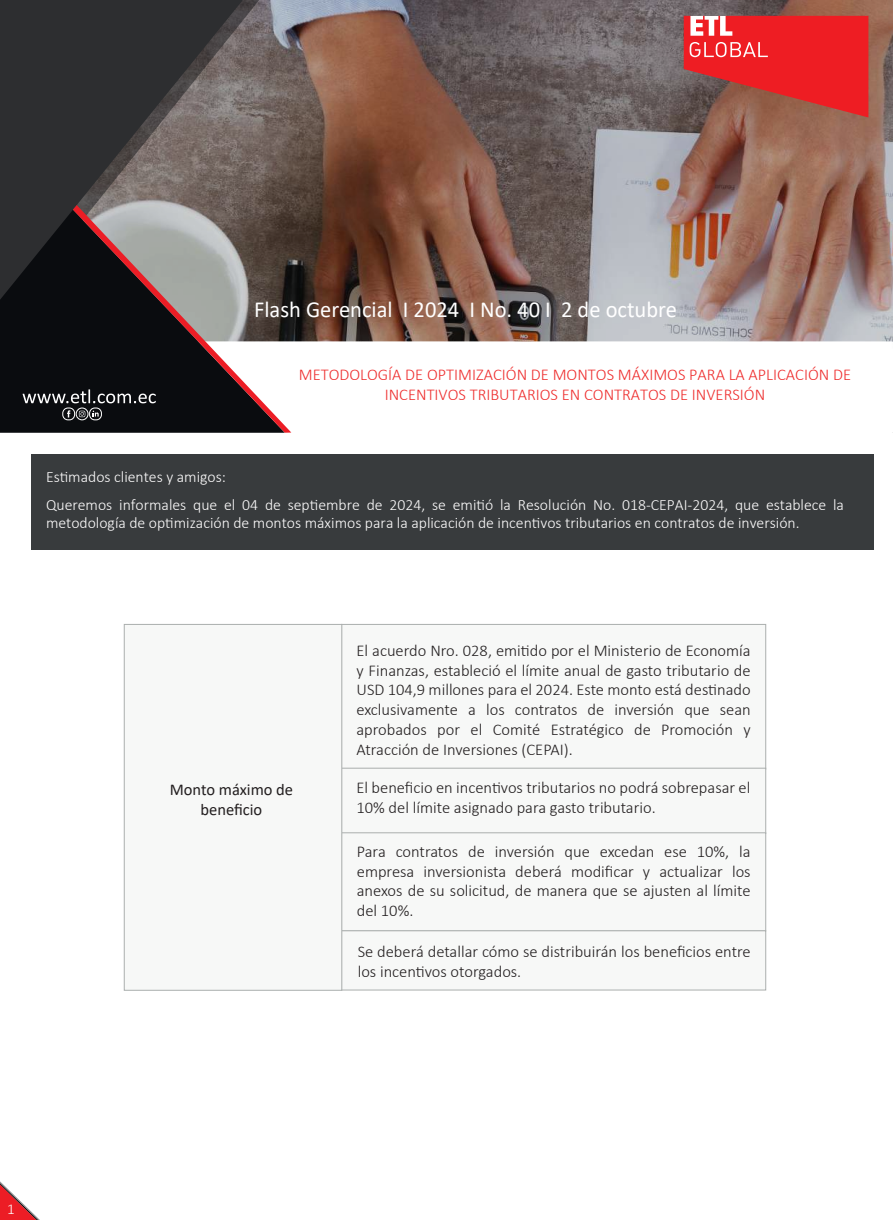
<style>
.page{position:relative;width:893px;height:1220px;background:#fff}
.page>*{position:absolute;margin:0;border:0;box-sizing:border-box;transform-origin:0 0}
.t1{font:22.95px "Calibri";color:#fff}
.t2{font:300 16.5px/19.8px "Calibri";color:#231f20;text-align:justify}
.t3{font:300 16.5px/19.8px "Calibri";color:#ee2d2d;text-align:center}
.t4{font:16.5px/19.8px "Calibri";color:#231f20;text-align:center}
.t5{font:300 15.75px/27.9px "Calibri";color:#fefdfd}
.t6{font:300 15px "Calibri";color:#fff}
</style>
<div class="page">
<div style="left:32px;top:454px;width:842px;height:96px;background:#383b3d"></div>
<svg style="left:0;top:1181px;width:39px;height:38px"></svg>
<img style="left:259px;top:0;width:634px;height:341px">
<svg style="left:243px;top:0;width:16px;height:133px;background:#756c6b"></svg>
<svg style="left:43px;top:341px;width:849px;height:92px"></svg>
<svg style="left:0;top:133px;width:285px;height:299px;background:#232121"></svg>
<svg style="left:0;top:0;width:243px;height:300px;background:#403e3e"></svg>
<svg style="left:683px;top:16px;width:185px;height:101px;background:#d43536"></svg>
<svg style="left:73px;top:205px;width:218px;height:227px;background:#5b5454"></svg>
<svg style="left:23px;top:389px;width:133px;height:14px;background:#454649"></svg>
<div style="left:89px;top:408px;width:13px;height:12px;border:1px solid #fff;border-radius:5px"></div>
<svg style="left:93px;top:410px;width:6px;height:6px"></svg>
<div style="left:63px;top:408px;width:12px;height:12px;border:1px solid #fff;border-radius:5px"></div>
<svg style="left:67px;top:410px;width:3px;height:7px"></svg>
<div style="left:76px;top:408px;width:12px;height:12px;border:1px solid #fff;border-radius:50%"></div>
<svg style="left:79px;top:410px;width:6px;height:7px"></svg>
<div style="left:341px;top:624px;width:425px;height:145px;background:#f7f8f7;border:1px solid #abafae"></div>
<div style="left:341px;top:767px;width:425px;height:66px;background:#f7f8f7;border:1px solid #abafae"></div>
<div style="left:341px;top:832px;width:425px;height:98px;background:#f7f8f7;border:1px solid #abafae"></div>
<div style="left:341px;top:930px;width:425px;height:60px;background:#f7f8f7;border:1px solid #abafae"></div>
<div style="left:124px;top:624px;width:218px;height:366px;background:#f7f8f7;border:1px solid #abafae"></div>
<h1 class="t1" style="left:254px;top:293px;width:424px">Flash Gerencial I 2024 I No. 40 I 2 de octubre</h1>
<p class="t3" style="left:299px;top:364px;width:554px">METODOLOGÍA DE OPTIMIZACIÓN DE MONTOS MÁXIMOS PARA LA APLICACIÓN DE<br>INCENTIVOS TRIBUTARIOS EN CONTRATOS DE INVERSIÓN</p>
<p class="t5" style="left:46px;top:462px;width:799px">Estimados clientes y amigos:<br>Queremos informales que el 04 de septiembre de 2024, se emitió la Resolución No. 018-CEPAI-2024, que establece la</p>
<p class="t5" style="left:46px;top:509px;width:755px">metodología de optimización de montos máximos para la aplicación de incentivos tributarios en contratos de inversión.</p>
<p class="t4" style="left:170px;top:779px;width:125px">Monto máximo de beneficio</p>
<p class="t2" style="left:356px;top:640px;width:396px">El acuerdo Nro. 028, emitido por el Ministerio de Economía y Finanzas, estableció el límite anual de gasto tributario de USD 104,9 millones para el 2024. Este monto está destinado exclusivamente a los contratos de inversión que sean aprobados por el Comité Estratégico de Promoción y Atracción de Inversiones (CEPAI).</p>
<p class="t2" style="left:356px;top:777px;width:395px">El beneficio en incentivos tributarios no podrá sobrepasar el<br>10% del límite asignado para gasto tributario.</p>
<p class="t2" style="left:357px;top:841px;width:395px">Para contratos de inversión que excedan ese 10%, la empresa inversionista deberá modificar y actualizar los anexos de su solicitud, de manera que se ajusten al límite del 10%.</p>
<p class="t2" style="left:358px;top:941px;width:394px">Se deberá detallar cómo se distribuirán los beneficios entre los incentivos otorgados.</p>
<p class="t6" style="left:7px;top:1199px;width:9px">1</p>
</div>
